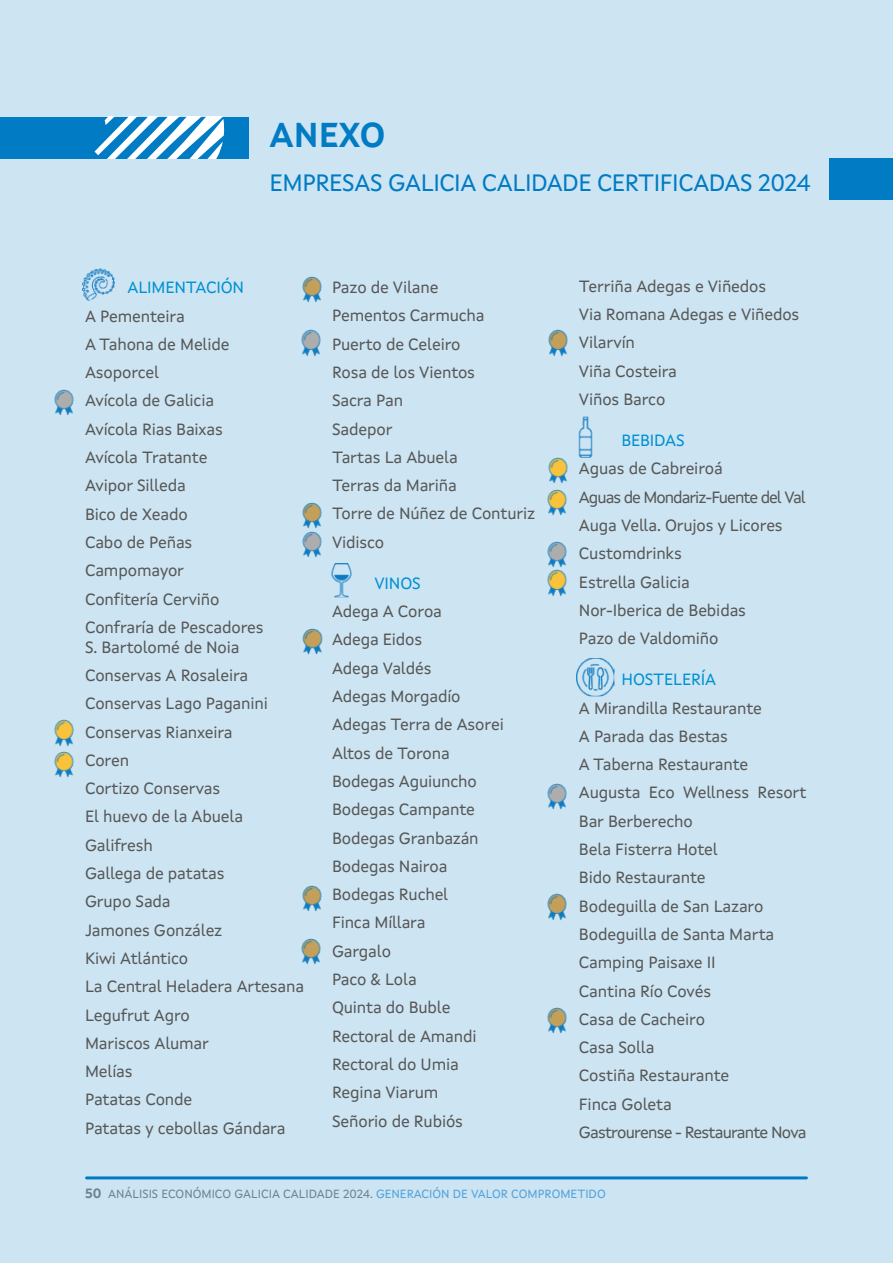
<style>
.page{position:relative;width:893px;height:1263px;background:#cde5f3}
.page>*{position:absolute;margin:0;border:0;box-sizing:border-box;transform-origin:0 0}
.t1{font:700 34.5px "Xunta Sans";color:#007bc4}
.t2{font:24px "Xunta Sans";letter-spacing:-.02em;color:#007bc4}
.t3{font:16.5px/28.3px "Xunta Sans";letter-spacing:-.01em;color:#575756}
.t4{font:16.5px "Xunta Sans";letter-spacing:-.01em;color:#0091d1}
.t5{font:12px "Xunta Sans";color:#878787}
.s1{font-weight:700;font-size:13.5px}
.s2{color:#6aabde}
</style>
<div class="page">
<div style="left:0;top:117px;width:249px;height:41px;background:#007bc4"></div>
<svg style="left:94px;top:117px;width:130px;height:41px"></svg>
<div style="left:829px;top:158px;width:64px;height:41px;background:#007bc4"></div>
<img style="left:83px;top:268px;width:32px;height:32px">
<img style="left:578px;top:417px;width:15px;height:41px">
<img style="left:576px;top:658px;width:38px;height:38px">
<img style="left:331px;top:563px;width:21px;height:34px">
<img style="left:547px;top:570px;width:20px;height:26px">
<img style="left:548px;top:457px;width:20px;height:27px">
<img style="left:547px;top:489px;width:20px;height:26px">
<img style="left:54px;top:720px;width:20px;height:26px">
<img style="left:547px;top:783px;width:20px;height:27px">
<img style="left:547px;top:541px;width:20px;height:26px">
<img style="left:302px;top:531px;width:20px;height:27px">
<img style="left:301px;top:330px;width:20px;height:26px">
<img style="left:54px;top:389px;width:20px;height:26px">
<img style="left:547px;top:894px;width:20px;height:26px">
<img style="left:547px;top:1008px;width:20px;height:26px">
<img style="left:302px;top:885px;width:20px;height:26px">
<img style="left:301px;top:938px;width:20px;height:26px">
<img style="left:548px;top:330px;width:20px;height:26px">
<img style="left:302px;top:628px;width:21px;height:26px">
<img style="left:302px;top:502px;width:20px;height:26px">
<img style="left:302px;top:276px;width:20px;height:27px">
<img style="left:54px;top:752px;width:20px;height:26px">
<h1 class="t1" style="left:270px;top:115px;width:117px">ANEXO</h1>
<h2 class="t2" style="left:270px;top:168px;width:543px">EMPRESAS GALICIA CALIDADE CERTIFICADAS 2024</h2>
<p class="t4" style="left:128px;top:277px;width:118px">ALIMENTACIÓN</p>
<p class="t3" style="left:85px;top:301px;width:180px">A Pementeira<br>A Tahona de Melide<br>Asoporcel<br>Avícola de Galicia<br>Avícola Rias Baixas<br>Avícola Tratante<br>Avipor Silleda<br>Bico de Xeado<br>Cabo de Peñas<br>Campomayor<br>Confitería Cerviño<br>Confraría de Pescadores</p>
<p class="t3" style="left:85px;top:633px;width:221px">S. Bartolomé de Noia<br>Conservas A Rosaleira<br>Conservas Lago Paganini<br>Conservas Rianxeira<br>Coren<br>Cortizo Conservas<br>El huevo de la Abuela<br>Galifresh<br>Gallega de patatas<br>Grupo Sada<br>Jamones González<br>Kiwi Atlántico<br>La Central Heladera Artesana<br>Legufrut Agro<br>Mariscos Alumar<br>Melías<br>Patatas Conde<br>Patatas y cebollas Gándara</p>
<p class="t3" style="left:332px;top:273px;width:205px">Pazo de Vilane<br>Pementos Carmucha<br>Puerto de Celeiro<br>Rosa de los Vientos<br>Sacra Pan<br>Sadepor<br>Tartas La Abuela<br>Terras da Mariña<br>Torre de Núñez de Conturiz<br>Vidisco</p>
<p class="t4" style="left:374px;top:573px;width:48px">VINOS</p>
<p class="t3" style="left:332px;top:597px;width:173px">Adega A Coroa<br>Adega Eidos<br>Adega Valdés<br>Adegas Morgadío<br>Adegas Terra de Asorei<br>Altos de Torona<br>Bodegas Aguiuncho<br>Bodegas Campante<br>Bodegas Granbazán<br>Bodegas Nairoa<br>Bodegas Ruchel<br>Finca Míllara<br>Gargalo<br>Paco &amp; Lola<br>Quinta do Buble<br>Rectoral de Amandi<br>Rectoral do Umia<br>Regina Viarum<br>Señorio de Rubiós</p>
<p class="t3" style="left:579px;top:272px;width:222px">Terriña Adegas e Viñedos<br>Via Romana Adegas e Viñedos<br>Vilarvín<br>Viña Costeira<br>Viños Barco</p>
<p class="t4" style="left:621px;top:430px;width:65px">BEBIDAS</p>
<p class="t3" style="left:579px;top:454px;width:228px">Aguas de Cabreiroá<br>Aguas de Mondariz-Fuente del Val<br>Auga Vella. Orujos y Licores<br>Customdrinks<br>Estrella Galicia<br>Nor-Iberica de Bebidas<br>Pazo de Valdomiño</p>
<p class="t4" style="left:621px;top:669px;width:96px">HOSTELERÍA</p>
<p class="t3" style="left:579px;top:693px;width:229px">A Mirandilla Restaurante<br>A Parada das Bestas<br>A Taberna Restaurante<br>Augusta Eco Wellness Resort<br>Bar Berberecho<br>Bela Fisterra Hotel<br>Bido Restaurante<br>Bodeguilla de San Lazaro<br>Bodeguilla de Santa Marta<br>Camping Paisaxe II<br>Cantina Río Covés<br>Casa de Cacheiro<br>Casa Solla<br>Costiña Restaurante<br>Finca Goleta<br>Gastrourense - Restaurante Nova</p>
<p class="t5" style="left:85px;top:1186px;width:522px"><span class="s1">50</span> ANÁLISIS ECONÓMICO GALICIA CALIDADE 2024. <span class="s2">GENERACIÓN DE VALOR COMPROMETIDO</span></p>
</div>
